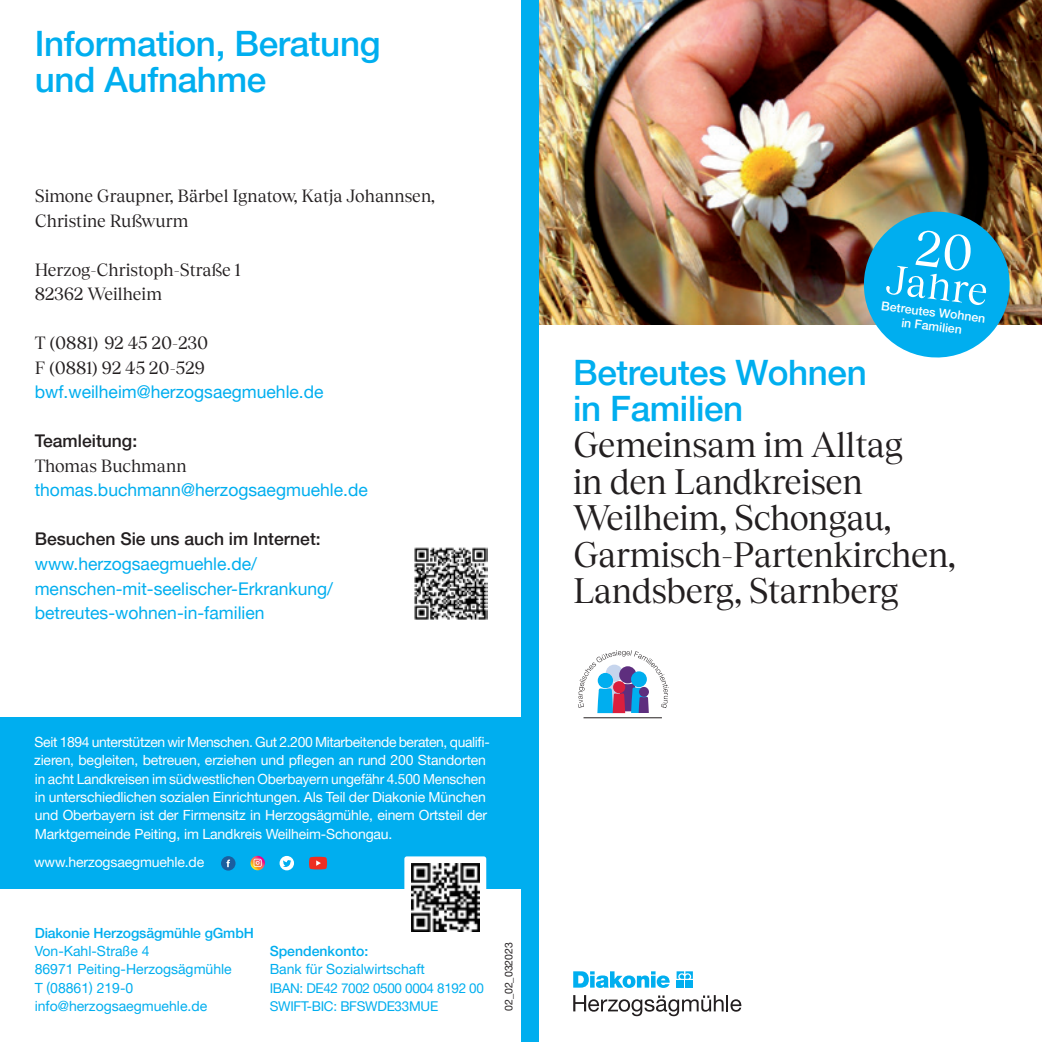
<style>
.page{position:relative;width:1042px;height:1042px;background:#fff}
.page>*{position:absolute;margin:0;border:0;box-sizing:border-box;transform-origin:0 0}
.t1{font:35px/36.4px "Tobias";letter-spacing:-.01em;color:#231f20}
.t2{font:500 35px/36.4px "Helvetica Neue LT Pro";letter-spacing:-.01em;color:#00aeef}
.t3{font:17.5px/24.5px "Helvetica Neue LT Pro";color:#00aeef}
.t4{font:17.5px/24.5px "Tobias";color:#231f20}
.t5{font:500 17.5px "Helvetica Neue LT Pro";color:#231f20}
.t6{font:14px/18.4px "Helvetica Neue LT Pro";letter-spacing:-.01em;color:#fff}
.t7{font:14px/18.4px "Helvetica Neue LT Pro";color:#00aeef}
.t8{font:500 14px "Helvetica Neue LT Pro";letter-spacing:-.01em;color:#00aeef}
.t9{font:13.47px/18.4px "Helvetica Neue LT Pro";letter-spacing:-.025em;color:#00aeef}
.t10{font:500 12.25px/14px "Helvetica Neue LT Pro";color:#fff;text-align:center}
.t11{font:10.5px "Helvetica Neue LT Pro";color:#231f20}
</style>
<div class="page">
<svg style="left:676px;top:971px;width:17px;height:8px"></svg>
<div style="left:676px;top:980px;width:8px;height:7px;background:#00aeef"></div>
<div style="left:685px;top:980px;width:8px;height:7px;background:#00aeef"></div>
<svg style="left:573px;top:971px;width:97px;height:17px"></svg>
<svg style="left:573px;top:995px;width:168px;height:21px"></svg>
<img style="left:538px;top:0;width:504px;height:325px">
<hr style="left:583px;top:717px;width:79px;height:1px;background:#231f20">
<svg style="left:578px;top:650px;width:90px;height:63px"></svg>
<div style="left:0;top:717px;width:521px;height:171px;background:#00aeef"></div>
<div style="left:221px;top:856px;width:14px;height:14px;background:#1b5e9f;border-radius:50%"></div>
<svg style="left:226px;top:859px;width:4px;height:8px"></svg>
<svg style="left:250px;top:856px;width:15px;height:14px"></svg>
<svg style="left:280px;top:856px;width:14px;height:14px"></svg>
<svg style="left:309px;top:857px;width:18px;height:12px"></svg>
<img style="left:414px;top:547px;width:73px;height:73px">
<div style="left:404px;top:856px;width:82px;height:82px;background:#fff;border-radius:2px"></div>
<img style="left:412px;top:863px;width:67px;height:68px">
<svg style="left:859px;top:207px;width:155px;height:151px;background:#41aed2"></svg>
<div style="left:521px;top:0;width:17px;height:1042px;background:#00aeef"></div>
<h1 class="t2" style="left:35px;top:25px;width:347px">Information, Beratung und Aufnahme</h1>
<p class="t4" style="left:35px;top:182px;width:402px">Simone Graupner, Bärbel Ignatow, Katja Johannsen,<br>Christine Rußwurm</p>
<p class="t4" style="left:35px;top:256px;width:208px">Herzog-Christoph-Straße 1<br>82362 Weilheim</p>
<p class="t4" style="left:35px;top:329px;width:175px">T (0881) 92 45 20-230<br>F (0881) 92 45 20-529</p>
<p class="t3" style="left:35px;top:379px;width:290px">bwf.weilheim@herzogsaegmuehle.de</p>
<p class="t5" style="left:35px;top:431px;width:104px">Teamleitung:</p>
<p class="t4" style="left:35px;top:452px;width:153px">Thomas Buchmann</p>
<p class="t3" style="left:35px;top:477px;width:334px">thomas.buchmann@herzogsaegmuehle.de</p>
<p class="t5" style="left:35px;top:529px;width:287px">Besuchen Sie uns auch im Internet:</p>
<p class="t3" style="left:35px;top:551px;width:300px">www.herzogsaegmuehle.de/ menschen-mit-seelischer-Erkrankung/ betreutes-wohnen-in-familien</p>
<p class="t6" style="left:34px;top:732px;width:457px">Seit 1894 unterstützen wir Menschen. Gut 2.200 Mitarbeitende beraten, qualifi&shy;zieren, begleiten, betreuen, erziehen und pflegen an rund 200 Standorten in acht Landkreisen im südwestlichen Oberbayern ungefähr 4.500 Menschen in unterschiedlichen sozialen Einrichtungen. Als Teil der Diakonie München und Oberbayern ist der Firmensitz in Herzogsägmühle, einem Ortsteil der Marktgemeinde Peiting, im Landkreis Weilheim-Schongau.</p>
<p class="t6" style="left:34px;top:852px;width:172px">www.herzogsaegmuehle.de</p>
<p class="t8" style="left:35px;top:924px;width:221px">Diakonie Herzogsägmühle gGmbH</p>
<p class="t7" style="left:35px;top:941px;width:199px">Von-Kahl-Straße 4<br>86971 Peiting-Herzogsägmühle<br>T (08861) 219-0 info@herzogsaegmuehle.de</p>
<p class="t8" style="left:270px;top:942px;width:100px">Spendenkonto:</p>
<p class="t7" style="left:270px;top:960px;width:157px">Bank für Sozialwirtschaft</p>
<p class="t9" style="left:270px;top:978px;width:216px">IBAN: DE42 7002 0500 0004 8192 00<br>SWIFT-BIC: BFSWDE33MUE</p>
<p class="t11" style="left:502px;top:1011px;width:70px;rotate:-90deg">02_02_032023</p>
<p class="t10" style="left:882px;top:299px;width:106px;rotate:7deg">Betreutes Wohnen in Familien</p>
<h1 class="t2" style="left:573px;top:354px;width:295px">Betreutes Wohnen in Familien</h1>
<h1 class="t1" style="left:573px;top:424px;width:384px">Gemeinsam im Alltag<br>in den Landkreisen<br>Weilheim, Schongau,<br>Garmisch-Partenkirchen,<br>Landsberg, Starnberg</h1>
</div>
